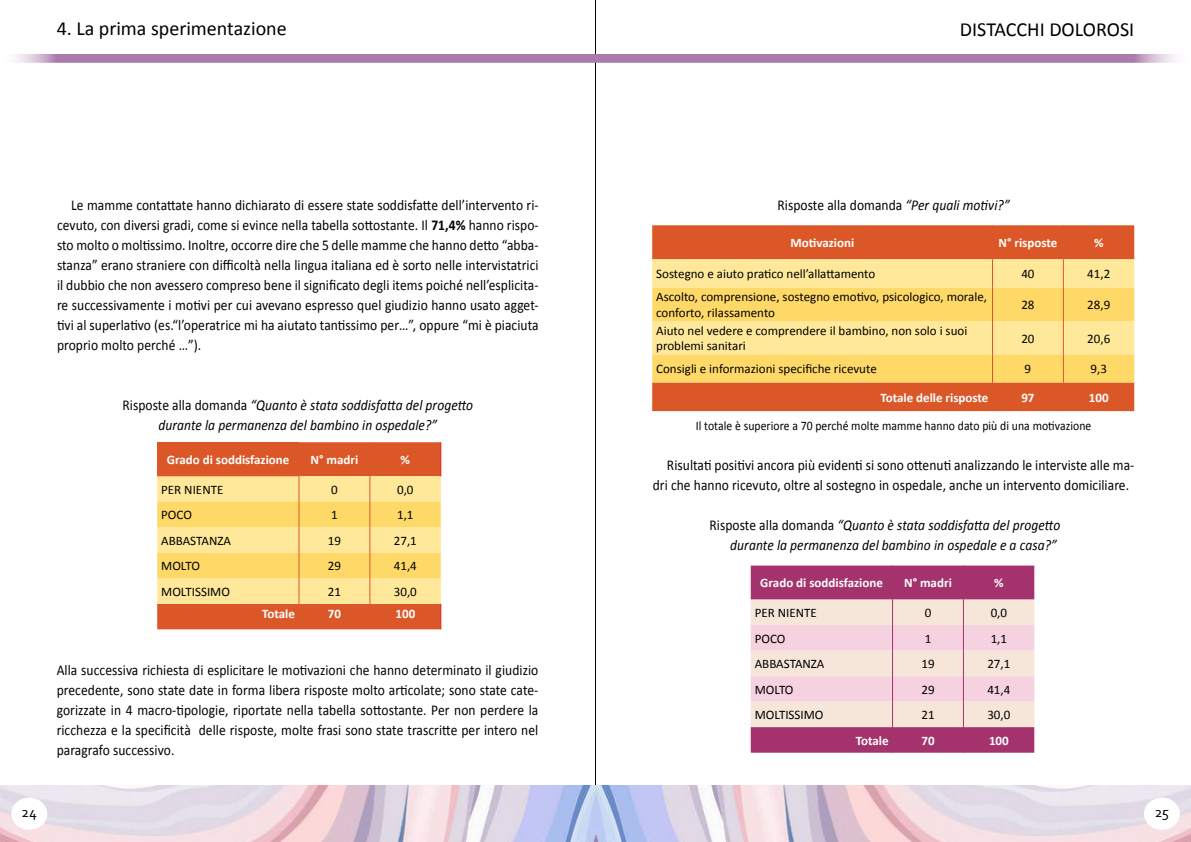
<style>
.page{position:relative;width:1191px;height:842px;background:#fff}
.page>*{position:absolute;margin:0;border:0;box-sizing:border-box;transform-origin:0 0}
.t1{font:20px "Calibri";color:#000}
.t2{font:15px/20px "Calibri";letter-spacing:.005em;color:#000;text-align:justify;scale:.9 1}
.t3{font:italic 15px/20px "Calibri";letter-spacing:.005em;color:#000;text-align:right;scale:.9 1}
.t4{font:15px "Corbel";color:#000}
.t5{font:13px/15.6px "Calibri";color:#000}
.t6{font:700 13px "Calibri";color:#fff}
.t7{font:13px "Calibri";color:#000;scale:.9 1}
.s1{font-weight:700}
.s2{font-style:normal}
.s3{font-style:italic}
</style>
<div class="page">
<hr style="left:595px;top:0;width:1px;height:842px;background:#000">
<div style="left:0;top:54px;width:1191px;height:8px;background:#ac7bae"></div>
<img style="left:0;top:785px;width:1191px;height:57px">
<div style="left:11px;top:798px;width:36px;height:32px;background:#fff;border-radius:50%"></div>
<div style="left:1144px;top:798px;width:35px;height:32px;background:#fff;border-radius:50%"></div>
<svg style="left:652px;top:288px;width:482px;height:66px;background:#fee07f"></svg>
<hr style="left:992px;top:288px;width:1px;height:33px;background:#dc5727">
<hr style="left:992px;top:321px;width:1px;height:33px;background:#dc5727">
<svg style="left:652px;top:225px;width:482px;height:63px;background:#ec9a5c"></svg>
<hr style="left:1062px;top:288px;width:1px;height:33px;background:#dc5727">
<hr style="left:1062px;top:321px;width:1px;height:33px;background:#dc5727">
<svg style="left:652px;top:354px;width:482px;height:57px;background:#ed9848"></svg>
<div style="left:157px;top:442px;width:283px;height:34px;background:#dc5727"></div>
<hr style="left:440px;top:442px;width:1px;height:34px;background:#dc1d24">
<hr style="left:369px;top:442px;width:1px;height:34px;background:#dc5727">
<svg style="left:157px;top:476px;width:284px;height:153px;background:#f9ca75"></svg>
<svg style="left:750px;top:566px;width:284px;height:187px;background:#dba7b8"></svg>
<h1 class="t1" style="left:57px;top:16px;width:231px">4. La prima sperimentazione</h1>
<h1 class="t1" style="left:960px;top:17px;width:176px">DISTACCHI DOLOROSI</h1>
<p class="t2" style="left:57px;top:195px;width:537px;text-indent:14px">Le mamme contattate hanno dichiarato di essere state soddisfatte dell’intervento ri&shy;cevuto, con diversi gradi, come si evince nella tabella sottostante. Il <span class="s1">71,4%</span> hanno rispo&shy;sto molto o moltissimo. Inoltre, occorre dire che 5 delle mamme che hanno detto “abba&shy;stanza” erano straniere con difficoltà nella lingua italiana ed è sorto nelle intervistatrici il dubbio che non avessero compreso bene il significato degli items poiché nell’esplicita&shy;re successivamente i motivi per cui avevano espresso quel giudizio hanno usato agget&shy;tivi al superlativo (es.“l’operatrice mi ha aiutato tantissimo per…”, oppure “mi è piaciuta proprio molto perché …”).</p>
<p class="t3" style="left:122px;top:394px;width:391px;text-align:center"><span class="s2">Risposte alla domanda</span> “Quanto è stata soddisfatta del progetto durante la permanenza del bambino in ospedale?”</p>
<p class="t6" style="left:167px;top:451px;width:124px">Grado di soddisfazione</p>
<p class="t6" style="left:310px;top:451px;width:49px">N° madri</p>
<p class="t6" style="left:400px;top:451px;width:11px">%</p>
<p class="t5" style="left:161px;top:482px;width:64px">PER NIENTE</p>
<p class="t5" style="left:331px;top:482px;width:8px">0</p>
<p class="t5" style="left:397px;top:482px;width:18px">0,0</p>
<p class="t5" style="left:161px;top:507px;width:32px">POCO</p>
<p class="t5" style="left:331px;top:507px;width:8px">1</p>
<p class="t5" style="left:397px;top:507px;width:18px">1,1</p>
<p class="t5" style="left:161px;top:533px;width:71px">ABBASTANZA</p>
<p class="t5" style="left:328px;top:533px;width:15px">19</p>
<p class="t5" style="left:394px;top:533px;width:25px">27,1</p>
<p class="t5" style="left:161px;top:558px;width:40px">MOLTO</p>
<p class="t5" style="left:328px;top:558px;width:15px">29</p>
<p class="t5" style="left:394px;top:558px;width:25px">41,4</p>
<p class="t5" style="left:161px;top:584px;width:70px">MOLTISSIMO</p>
<p class="t5" style="left:328px;top:584px;width:15px">21</p>
<p class="t5" style="left:394px;top:584px;width:25px">30,0</p>
<p class="t6" style="left:262px;top:605px;width:34px">Totale</p>
<p class="t6" style="left:328px;top:605px;width:15px">70</p>
<p class="t6" style="left:395px;top:605px;width:21px">100</p>
<p class="t2" style="left:57px;top:660px;width:537px">Alla successiva richiesta di esplicitare le motivazioni che hanno determinato il giudizio precedente, sono state date in forma libera risposte molto articolate; sono state cate&shy;gorizzate in 4 macro-tipologie, riportate nella tabella sottostante. Per non perdere la ricchezza e la specificità delle risposte, molte frasi sono state trascritte per intero nel paragrafo successivo.</p>
<p class="t2" style="left:777px;top:195px;width:259px">Risposte alla domanda <span class="s3">“Per quali motivi?”</span></p>
<p class="t6" style="left:790px;top:235px;width:65px">Motivazioni</p>
<p class="t6" style="left:998px;top:235px;width:60px">N° risposte</p>
<p class="t6" style="left:1094px;top:235px;width:11px">%</p>
<p class="t5" style="left:656px;top:266px;width:221px">Sostegno e aiuto pratico nell’allattamento</p>
<p class="t5" style="left:1021px;top:266px;width:15px">40</p>
<p class="t5" style="left:1087px;top:266px;width:25px">41,2</p>
<p class="t5" style="left:656px;top:289px;width:332px">Ascolto, comprensione, sostegno emotivo, psicologico, morale, conforto, rilassamento</p>
<p class="t5" style="left:1021px;top:297px;width:15px">28</p>
<p class="t5" style="left:1087px;top:297px;width:25px">28,9</p>
<p class="t5" style="left:656px;top:323px;width:313px">Aiuto nel vedere e comprendere il bambino, non solo i suoi problemi sanitari</p>
<p class="t5" style="left:1021px;top:330px;width:15px">20</p>
<p class="t5" style="left:1087px;top:330px;width:25px">20,6</p>
<p class="t5" style="left:656px;top:361px;width:222px">Consigli e informazioni specifiche ricevute</p>
<p class="t5" style="left:1024px;top:361px;width:8px">9</p>
<p class="t5" style="left:1090px;top:361px;width:18px">9,3</p>
<p class="t6" style="left:880px;top:389px;width:110px">Totale delle risposte</p>
<p class="t6" style="left:1021px;top:389px;width:15px">97</p>
<p class="t6" style="left:1089px;top:389px;width:21px">100</p>
<p class="t7" style="left:696px;top:417px;width:441px">Il totale è superiore a 70 perché molte mamme hanno dato più di una motivazione</p>
<p class="t2" style="left:653px;top:455px;width:536px;text-indent:14px">Risultati positivi ancora più evidenti si sono ottenuti analizzando le interviste alle ma&shy;dri che hanno ricevuto, oltre al sostegno in ospedale, anche un intervento domiciliare.</p>
<p class="t3" style="left:709px;top:514px;width:391px"><span class="s2">Risposte alla domanda</span> “Quanto è stata soddisfatta del progetto durante la permanenza del bambino in ospedale e a casa?”</p>
<p class="t6" style="left:760px;top:575px;width:124px">Grado di soddisfazione</p>
<p class="t6" style="left:904px;top:575px;width:49px">N° madri</p>
<p class="t6" style="left:994px;top:575px;width:11px">%</p>
<p class="t5" style="left:754px;top:605px;width:64px">PER NIENTE</p>
<p class="t5" style="left:924px;top:605px;width:8px">0</p>
<p class="t5" style="left:990px;top:605px;width:18px">0,0</p>
<p class="t5" style="left:754px;top:631px;width:32px">POCO</p>
<p class="t5" style="left:924px;top:631px;width:8px">1</p>
<p class="t5" style="left:990px;top:631px;width:18px">1,1</p>
<p class="t5" style="left:754px;top:656px;width:71px">ABBASTANZA</p>
<p class="t5" style="left:921px;top:656px;width:15px">19</p>
<p class="t5" style="left:987px;top:656px;width:25px">27,1</p>
<p class="t5" style="left:754px;top:682px;width:40px">MOLTO</p>
<p class="t5" style="left:921px;top:682px;width:15px">29</p>
<p class="t5" style="left:987px;top:682px;width:25px">41,4</p>
<p class="t5" style="left:754px;top:707px;width:70px">MOLTISSIMO</p>
<p class="t5" style="left:921px;top:707px;width:15px">21</p>
<p class="t5" style="left:987px;top:707px;width:25px">30,0</p>
<p class="t6" style="left:855px;top:732px;width:34px">Totale</p>
<p class="t6" style="left:921px;top:732px;width:15px">70</p>
<p class="t6" style="left:989px;top:732px;width:21px">100</p>
<p class="t4" style="left:22px;top:803px;width:17px">24</p>
<p class="t4" style="left:1154px;top:803px;width:16px">25</p>
</div>
